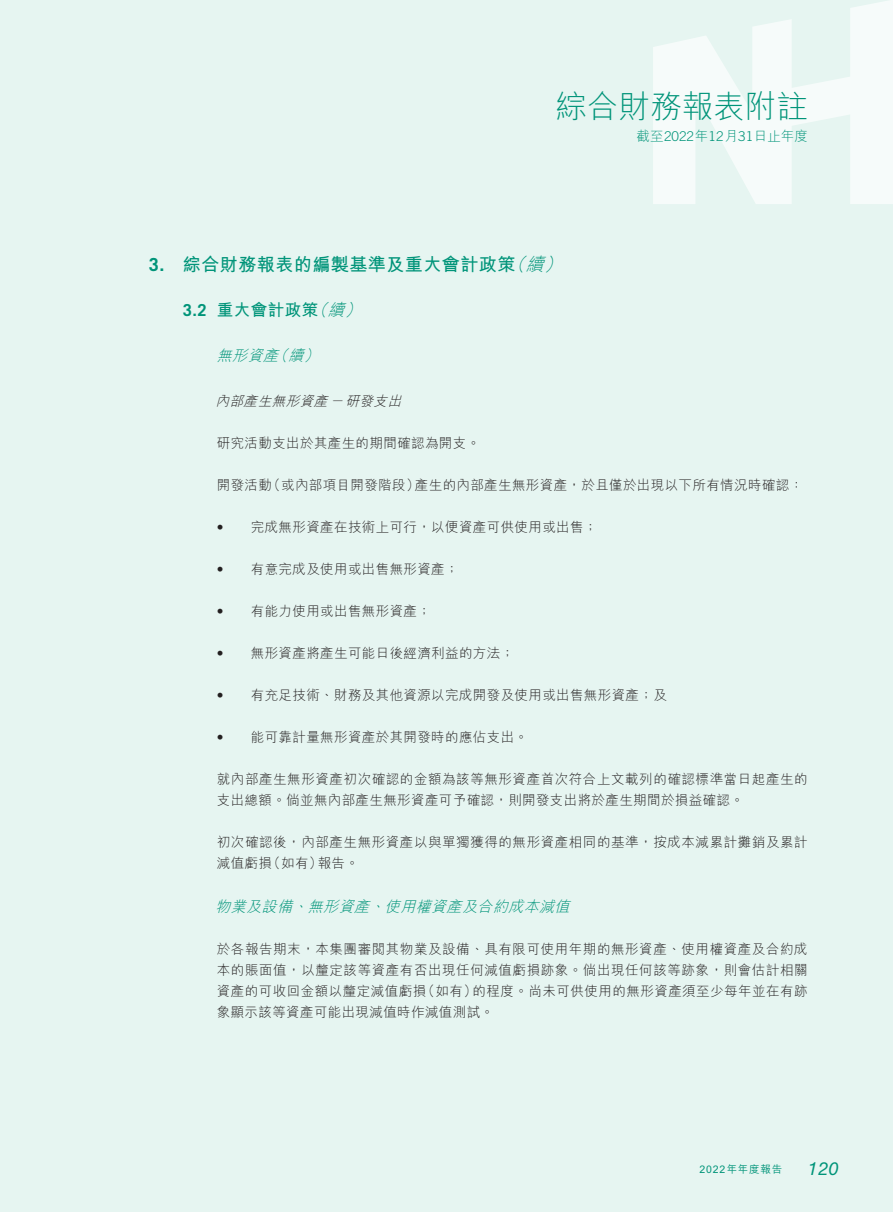
<style>
.page{position:relative;width:893px;height:1212px;background:#e6f5f1}
.page>*{position:absolute;margin:0;border:0;box-sizing:border-box;transform-origin:0 0}
.t1{font:300 31.5px "M Hei HK";color:#009479}
.t2{font:700 18px "M Hei HK";letter-spacing:.03em;color:#009479}
.t3{font:italic 18px "Helvetica Neue LT Std";color:#009479}
.t4{font:italic 300 18px "M Hei HK";color:#009479}
.t5{font:700 18px "Trade Gothic LT Std";color:#009479}
.t6{font:700 16.5px "M Hei HK";letter-spacing:.03em;color:#009479}
.t7{font:italic 300 16.5px "M Hei HK";color:#009479}
.t8{font:700 16.5px "Trade Gothic LT Std";color:#009479}
.t9{font:italic 300 15px "M Hei HK";color:#009479}
.t10{font:300 13.5px/21px "M Hei HK";letter-spacing:.03em;color:#231f20}
.t11{font:300 13.5px "M Hei HK";color:#009479}
.t12{font:italic 300 13.5px "M Hei HK";color:#231f20}
.t13{font:300 13.5px "Trade Gothic LT Std";color:#231f20}
.t14{font:500 10.5px "M Hei HK";letter-spacing:.08em;color:#009479}
.s1{font-family:"Trade Gothic LT Std"}
</style>
<div class="page">
<svg style="left:653px;top:0;width:240px;height:204px;fill:#f6fbfa"></svg>
<h1 class="t1" style="left:556px;top:90px;width:253px">綜合財務報表附註</h1>
<p class="t11" style="left:637px;top:129px;width:173px">截至<span class="s1">2022</span>年<span class="s1">12</span>月<span class="s1">31</span>日止年度</p>
<h2 class="t5" style="left:149px;top:254px;width:17px">3.</h2>
<h2 class="t2" style="left:183px;top:252px;width:334px">綜合財務報表的編製基準及重大會計政策</h2>
<h2 class="t4" style="left:526px;top:255px;width:24px">續</h2>
<h2 class="t4" style="left:507px;top:255px;width:24px">（</h2>
<h2 class="t4" style="left:544px;top:255px;width:24px">(</h2>
<p class="t8" style="left:183px;top:300px;width:25px">3.2</p>
<p class="t6" style="left:217px;top:298px;width:103px">重大會計政策</p>
<p class="t7" style="left:328px;top:302px;width:22px">續</p>
<p class="t7" style="left:311px;top:302px;width:22px">（</p>
<p class="t7" style="left:345px;top:302px;width:22px">(</p>
<p class="t9" style="left:217px;top:348px;width:92px">無形資產續</p>
<p class="t9" style="left:273px;top:348px;width:20px">（</p>
<p class="t12" style="left:215px;top:394px;width:191px">內部產生無形資產－研發支出</p>
<p class="t10" style="left:217px;top:433px;width:265px">研究活動支出於其產生的期間確認為開支。</p>
<p class="t10" style="left:415px;top:475px;width:390px">產生的內部產生無形資產，於且僅於出現以下所有情況時確認：</p>
<p class="t9" style="left:304px;top:348px;width:20px">(</p>
<p class="t10" style="left:267px;top:475px;width:154px">（或內部項目開發階段）</p>
<p class="t10" style="left:217px;top:475px;width:57px">開發活動</p>
<p class="t10" style="left:251px;top:517px;width:348px">完成無形資產在技術上可行，以便資產可供使用或出售;</p>
<p class="t13" style="left:217px;top:519px;width:8px">•</p>
<p class="t13" style="left:217px;top:561px;width:8px">•</p>
<p class="t10" style="left:251px;top:559px;width:209px">有意完成及使用或出售無形資產;</p>
<p class="t13" style="left:217px;top:603px;width:8px">•</p>
<p class="t10" style="left:251px;top:601px;width:182px">有能力使用或出售無形資產;</p>
<p class="t13" style="left:217px;top:645px;width:8px">•</p>
<p class="t10" style="left:251px;top:643px;width:265px">無形資產將產生可能日後經濟利益的方法;</p>
<p class="t13" style="left:217px;top:687px;width:8px">•</p>
<p class="t10" style="left:251px;top:685px;width:417px">有充足技術、財務及其他資源以完成開發及使用或出售無形資產；及</p>
<p class="t10" style="left:251px;top:727px;width:279px">能可靠計量無形資產於其開發時的應佔支出。</p>
<p class="t13" style="left:217px;top:729px;width:8px">•</p>
<p class="t10" style="left:217px;top:769px;width:592px">就內部產生無形資產初次確認的金額為該等無形資產首次符合上文載列的確認標準當日起產生的支出總額。倘並無內部產生無形資產可予確認，則開發支出將於產生期間於損益確認。</p>
<p class="t10" style="left:318px;top:832px;width:491px;text-indent:-101px">初次確認後，內部產生無形資產以與單獨獲得的無形資產相同的基準，按成本減累計攤銷及累計報告。</p>
<p class="t10" style="left:267px;top:853px;width:57px">（如有）</p>
<p class="t10" style="left:217px;top:853px;width:57px">減值虧損</p>
<p class="t9" style="left:385px;top:899px;width:190px">使用權資產及合約成本減值</p>
<p class="t9" style="left:308px;top:899px;width:67px">無形資產</p>
<p class="t9" style="left:215px;top:899px;width:82px">物業及設備</p>
<p class="t10" style="left:217px;top:938px;width:592px;text-align:right">於各報告期末，本集團審閱其物業及設備、具有限可使用年期的無形資產、使用權資產及合約成本的賬面值，以釐定該等資產有否出現任何減值虧損跡象。倘出現任何該等跡象，則會估計相關的程度。尚未可供使用的無形資產須至少每年並在有跡</p>
<p class="t9" style="left:292px;top:899px;width:20px">、</p>
<p class="t9" style="left:370px;top:899px;width:20px">、</p>
<p class="t10" style="left:422px;top:980px;width:57px">（如有）</p>
<p class="t10" style="left:217px;top:980px;width:279px">資產的可收回金額以釐定減值虧損<br>象顯示該等資產可能出現減值時作減值測試。</p>
<p class="t14" style="left:699px;top:1162px;width:84px">2022年年度報告</p>
<h2 class="t3" style="left:808px;top:1158px;width:33px">120</h2>
</div>
